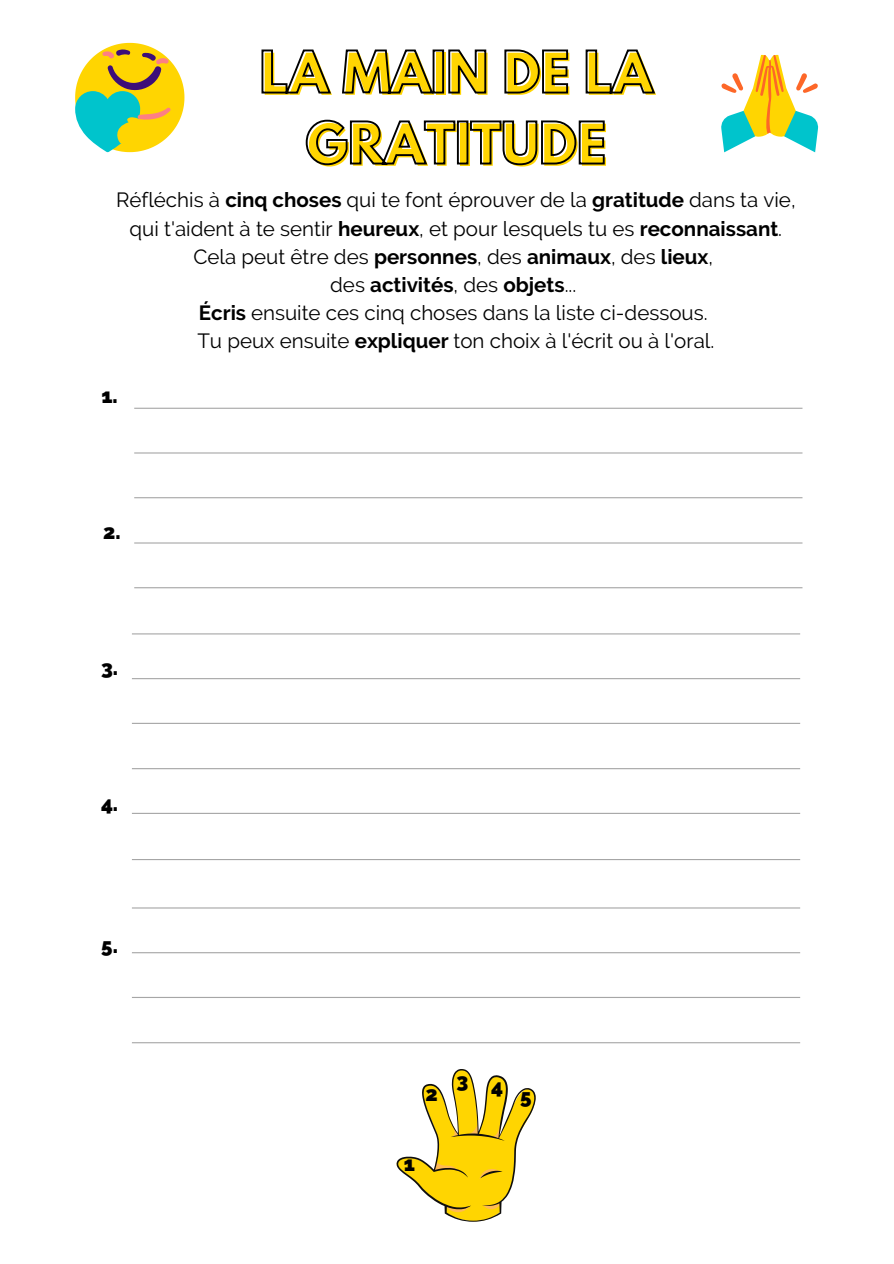
<style>
.page{position:relative;width:894px;height:1264px;background:#fff}
.page>*{position:absolute;margin:0;border:0;box-sizing:border-box;transform-origin:0 0}
.t1{font:700 51px/70.9px "League Spartan";color:#ffd501;text-align:center}
.t2{font:20.55px/28.2px "Raleway";color:#000;text-align:center}
.t3{font:800 20.55px "Raleway";color:#000}
.t4{font:800 20.4px "Raleway";color:#000}
.s1{font-weight:700}
</style>
<div class="page">
<svg style="left:396px;top:1069px;width:140px;height:153px"></svg>
<hr style="left:134px;top:407px;width:668px;height:2px;background:#a6a6a6">
<hr style="left:134px;top:452px;width:668px;height:1px;background:#a6a6a6">
<hr style="left:134px;top:497px;width:668px;height:1px;background:#a6a6a6">
<hr style="left:134px;top:542px;width:668px;height:1px;background:#a6a6a6">
<hr style="left:134px;top:587px;width:668px;height:1px;background:#a6a6a6">
<hr style="left:132px;top:633px;width:668px;height:1px;background:#a6a6a6">
<hr style="left:132px;top:678px;width:668px;height:1px;background:#a6a6a6">
<hr style="left:132px;top:722px;width:668px;height:2px;background:#a6a6a6">
<hr style="left:132px;top:768px;width:668px;height:1px;background:#a6a6a6">
<hr style="left:132px;top:812px;width:668px;height:2px;background:#a6a6a6">
<hr style="left:132px;top:859px;width:668px;height:1px;background:#a6a6a6">
<hr style="left:132px;top:907px;width:668px;height:1px;background:#a6a6a6">
<hr style="left:132px;top:952px;width:668px;height:1px;background:#a6a6a6">
<hr style="left:132px;top:996px;width:668px;height:2px;background:#a6a6a6">
<hr style="left:132px;top:1042px;width:668px;height:1px;background:#a6a6a6">
<svg style="left:75px;top:43px;width:109px;height:109px"></svg>
<svg style="left:721px;top:54px;width:97px;height:98px"></svg>
<svg style="left:261px;top:49px;width:395px;height:45px"></svg>
<svg style="left:305px;top:119px;width:300px;height:47px"></svg>
<h1 class="t1" style="left:261px;top:38px;width:394px">LA MAIN DE LA<br>GRATITUDE</h1>
<p class="t2" style="left:116px;top:186px;width:680px">Réfléchis à <span class="s1">cinq choses</span> qui te font éprouver de la <span class="s1">gratitude</span> dans ta vie, qui t'aident à te sentir <span class="s1">heureux</span>, et pour lesquels tu es <span class="s1">reconnaissant</span>.<br>Cela peut être des <span class="s1">personnes</span>, des <span class="s1">animaux</span>, des <span class="s1">lieux</span>,<br>des <span class="s1">activités</span>, des <span class="s1">objets</span>...<br><span class="s1">Écris</span> ensuite ces cinq choses dans la liste ci-dessous.<br>Tu peux ensuite <span class="s1">expliquer</span> ton choix à l'écrit ou à l'oral.</p>
<p class="t4" style="left:101px;top:384px;width:18px">1.</p>
<p class="t4" style="left:103px;top:520px;width:19px">2.</p>
<p class="t4" style="left:101px;top:656px;width:19px">3.</p>
<p class="t4" style="left:101px;top:792px;width:19px">4.</p>
<p class="t4" style="left:101px;top:933px;width:18px">5.</p>
<p class="t3" style="left:425px;top:1082px;width:14px">2</p>
<p class="t3" style="left:456px;top:1071px;width:48px">3 4</p>
<p class="t3" style="left:520px;top:1085px;width:13px">5</p>
<p class="t3" style="left:403px;top:1151px;width:13px">1</p>
</div>
